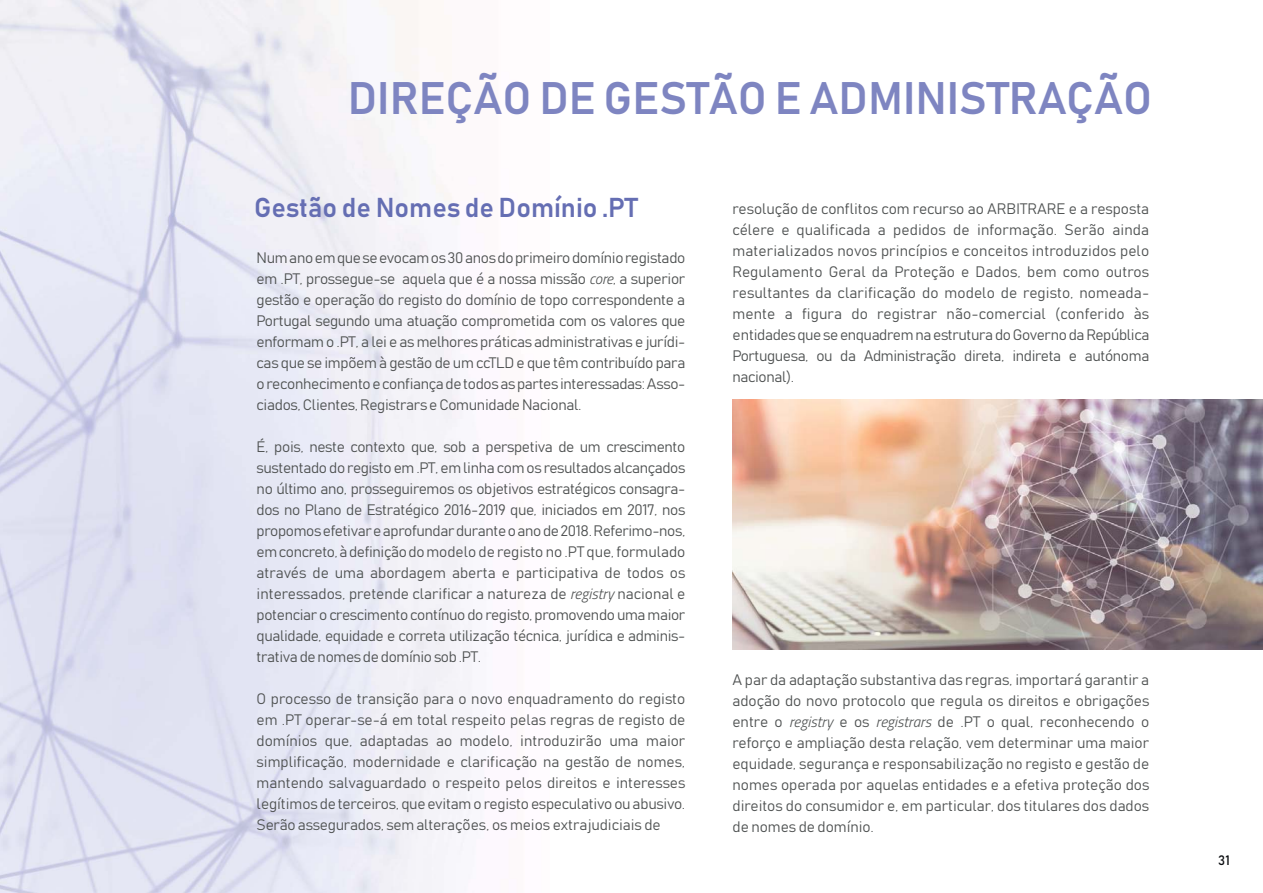
<style>
.page{position:relative;width:1263px;height:893px;background:#fff}
.page>*{position:absolute;margin:0;border:0;box-sizing:border-box;transform-origin:0 0}
.t1{font:600 45px "Bahnschrift";color:#7e85c1}
.t2{font:600 27px "Bahnschrift";color:#656eb3}
.t3{font:300 15px/21px "Bahnschrift";letter-spacing:-.02em;color:#4e5151;text-align:justify}
.t4{font:13.5px "Bahnschrift";color:#0b0d10}
.s1{font-family:"Titillium";font-style:italic}
</style>
<div class="page">
<img style="left:0;top:0;width:472px;height:892px">
<img style="left:732px;top:400px;width:531px;height:249px">
<h1 class="t1" style="left:348px;top:82px;width:806px">DIREÇÃO DE GESTÃO E ADMINISTRAÇÃO</h1>
<h2 class="t2" style="left:254px;top:198px;width:385px">Gestão de Nomes de Domínio .PT</h2>
<p class="t3" style="left:257px;top:247px;width:430px">Num ano em que se evocam os 30 anos do primeiro domínio registado em .PT, prossegue-se aquela que é a nossa missão <span class="s1">core</span>, a superior gestão e operação do registo do domínio de topo correspondente a Portugal segundo uma atuação comprometida com os valores que enformam o .PT, a lei e as melhores práticas administrativas e jurídi&shy;cas que se impõem à gestão de um ccTLD e que têm contribuído para o reconhecimento e confiança de todos as partes interessadas: Asso&shy;ciados, Clientes, Registrars e Comunidade Nacional.</p>
<p class="t3" style="left:257px;top:436px;width:430px">É, pois, neste contexto que, sob a perspetiva de um crescimento sustentado do registo em .PT, em linha com os resultados alcançados no último ano, prosseguiremos os objetivos estratégicos consagra&shy;dos no Plano de Estratégico 2016-2019 que, iniciados em 2017, nos propomos efetivar e aprofundar durante o ano de 2018. Referimo-nos, em concreto, à definição do modelo de registo no .PT que, formulado através de uma abordagem aberta e participativa de todos os interessados, pretende clarificar a natureza de <span class="s1">registry</span> nacional e potenciar o crescimento contínuo do registo, promovendo uma maior qualidade, equidade e correta utilização técnica, jurídica e adminis&shy;trativa de nomes de domínio sob .PT.</p>
<p class="t3" style="left:257px;top:688px;width:430px">O processo de transição para o novo enquadramento do registo em .PT operar-se-á em total respeito pelas regras de registo de domínios que, adaptadas ao modelo, introduzirão uma maior simplificação, modernidade e clarificação na gestão de nomes, mantendo salvaguardado o respeito pelos direitos e interesses legítimos de terceiros, que evitam o registo especulativo ou abusivo.<br>Serão assegurados, sem alterações, os meios extrajudiciais de</p>
<p class="t3" style="left:732px;top:199px;width:418px">resolução de conflitos com recurso ao ARBITRARE e a resposta célere e qualificada a pedidos de informação. Serão ainda materializados novos princípios e conceitos introduzidos pelo Regulamento Geral da Proteção e Dados, bem como outros resultantes da clarificação do modelo de registo, nomeada&shy;mente a figura do registrar não-comercial (conferido às entidades que se enquadrem na estrutura do Governo da República Portuguesa, ou da Administração direta, indireta e autónoma nacional).</p>
<p class="t3" style="left:732px;top:670px;width:418px">A par da adaptação substantiva das regras, importará garantir a adoção do novo protocolo que regula os direitos e obrigações entre o <span class="s1">registry</span> e os <span class="s1">registrars</span> de .PT o qual, reconhecendo o reforço e ampliação desta relação, vem determinar uma maior equidade, segurança e responsabilização no registo e gestão de nomes operada por aquelas entidades e a efetiva proteção dos direitos do consumidor e, em particular, dos titulares dos dados de nomes de domínio.</p>
<p class="t4" style="left:1218px;top:855px;width:13px">31</p>
</div>
